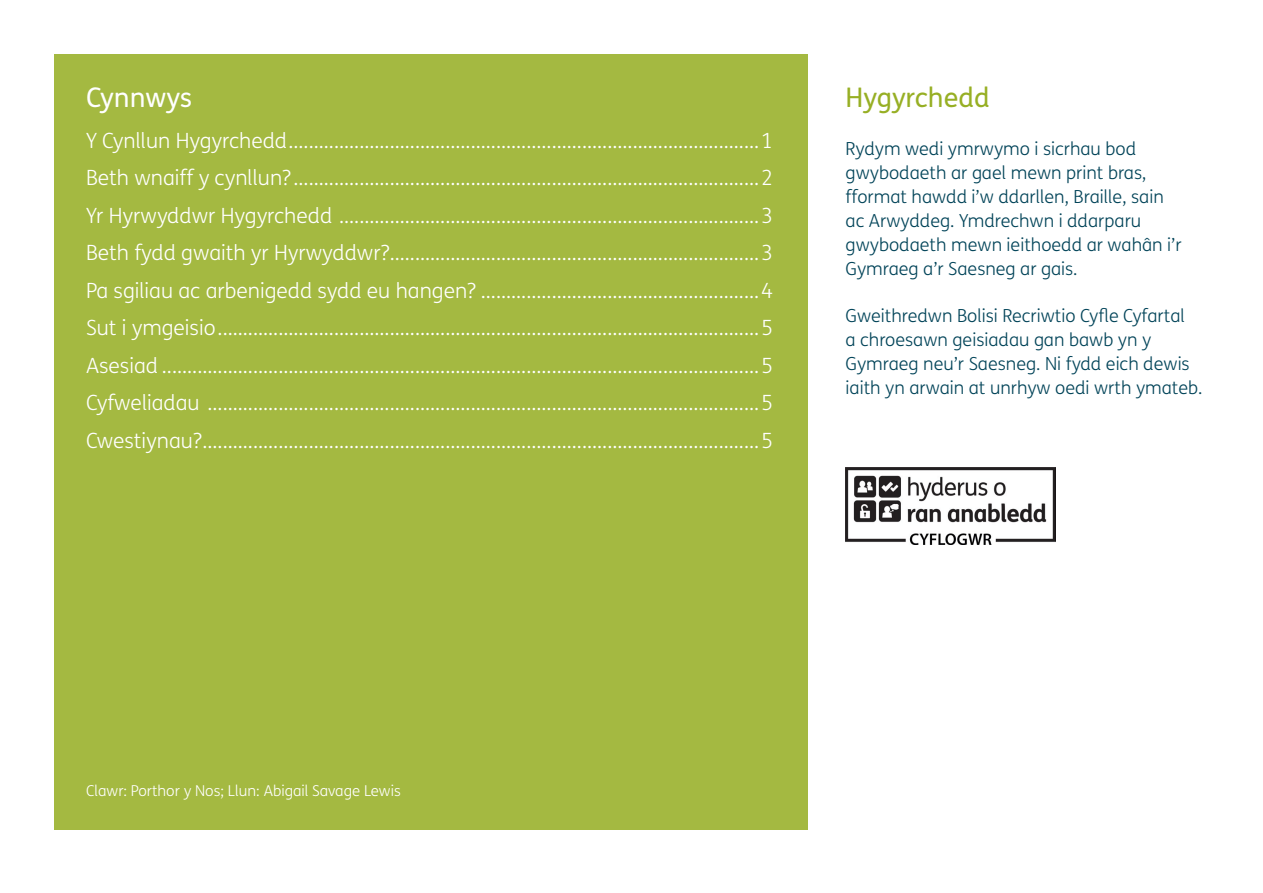
<style>
.page{position:relative;width:1263px;height:893px;background:#fff}
.page>*{position:absolute;margin:0;border:0;box-sizing:border-box;transform-origin:0 0}
.t1{font:27px "FS Me";color:#97af24}
.t2{font:27px "FS Me";color:#fff}
.t3{font:300 21px/37.5px "FS Me";color:#fff;text-align:justify}
.t4{font:300 18px/24px "FS Me";color:#014358}
.t5{font:300 15px "FS Me";color:#fff}
</style>
<div class="page">
<div style="left:54px;top:54px;width:754px;height:775px;background:#a4b941"></div>
<img style="left:846px;top:468px;width:210px;height:77px">
<p class="t2" style="left:86px;top:79px;width:108px">Cynnwys</p>
<p class="t3" style="left:86px;top:121px;width:689px">Y Cynllun Hygyrchedd .............................................................................................1<br>Beth wnaiff y cynllun? ............................................................................................2<br>Yr Hyrwyddwr Hygyrchedd ...................................................................................3<br>Beth fydd gwaith yr Hyrwyddwr? .........................................................................3<br>Pa sgiliau ac arbenigedd sydd eu hangen? .......................................................4<br>Sut i ymgeisio ...........................................................................................................5<br>Asesiad ......................................................................................................................5<br>Cyfweliadau .............................................................................................................5<br>Cwestiynau? ..............................................................................................................5</p>
<p class="t1" style="left:846px;top:79px;width:146px">Hygyrchedd</p>
<p class="t4" style="left:846px;top:136px;width:337px">Rydym wedi ymrwymo i sicrhau bod gwybodaeth ar gael mewn print bras, fformat hawdd i’w ddarllen, Braille, sain ac Arwyddeg. Ymdrechwn i ddarparu gwybodaeth mewn ieithoedd ar wahân i’r Gymraeg a’r Saesneg ar gais.</p>
<p class="t4" style="left:846px;top:303px;width:358px">Gweithredwn Bolisi Recriwtio Cyfle Cyfartal<br>a chroesawn geisiadau gan bawb yn y Gymraeg neu’r Saesneg. Ni fydd eich dewis iaith yn arwain at unrhyw oedi wrth ymateb.</p>
<p class="t5" style="left:86px;top:780px;width:316px">Clawr: Porthor y Nos; Llun: Abigail Savage Lewis</p>
</div>
